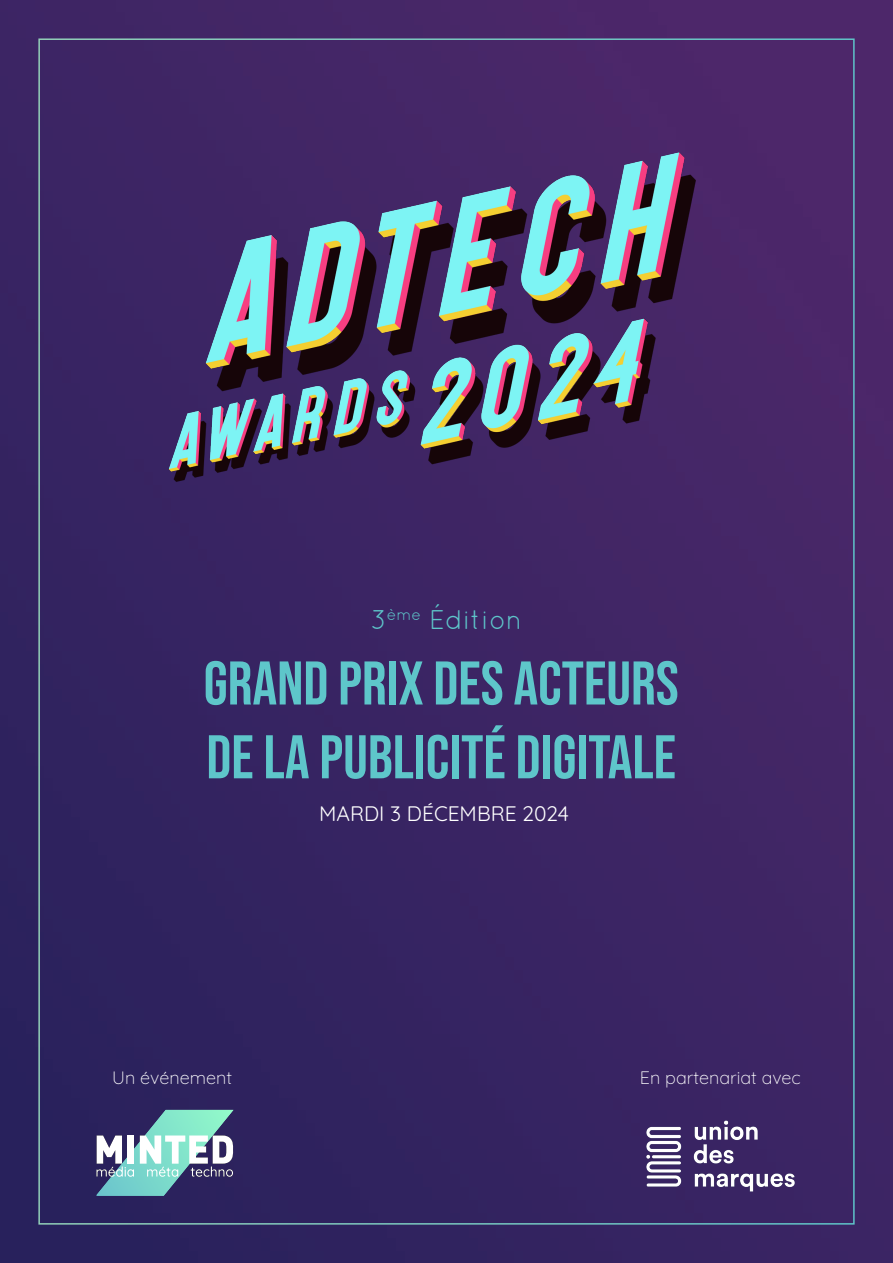
<style>
.page{position:relative;width:893px;height:1263px;background:#fff}
.page>*{position:absolute;margin:0;border:0;box-sizing:border-box;transform-origin:0 0}
.t1{font:61.5px "Bebas Neue";color:#5ec6ca}
.t2{font:27px "Quicksand";color:#5ec6ca}
.t3{font:300 21px "Quicksand";color:#fff}
.t4{font:300 18px "Quicksand";color:#fff}
</style>
<div class="page">
<img style="left:0;top:0;width:893px;height:1263px">
<svg style="left:97px;top:1110px;width:136px;height:86px"></svg>
<img style="left:38px;top:38px;width:806px;height:556px">
<img style="left:636px;top:1110px;width:169px;height:92px">
<p class="t2" style="left:370px;top:604px;width:153px">3<sup>ème</sup> Édition</p>
<p class="t1" style="left:204px;top:648px;width:477px">GRAND PRIX DES ACTEURS</p>
<p class="t1" style="left:206px;top:722px;width:471px">DE LA PUBLICITÉ DIGITALE</p>
<p class="t3" style="left:319px;top:797px;width:251px">MARDI 3 DÉCEMBRE 2024</p>
<p class="t4" style="left:112px;top:1063px;width:121px">Un événement</p>
<p class="t4" style="left:640px;top:1063px;width:163px">En partenariat avec</p>
</div>
